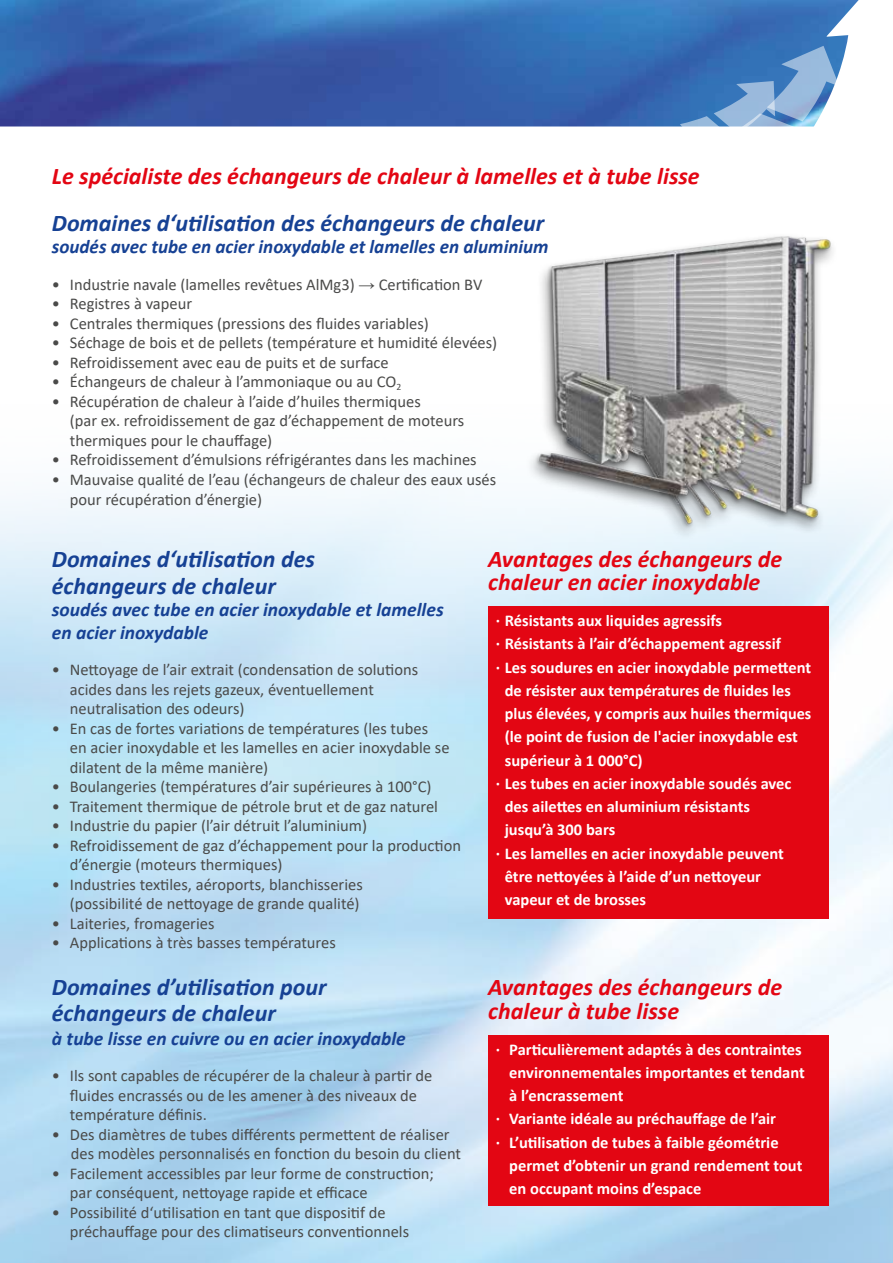
<style>
.page{position:relative;width:893px;height:1263px;background:#fff}
.page>*{position:absolute;margin:0;border:0;box-sizing:border-box;transform-origin:0 0}
.t1{font:italic 700 24px/23.5px "Calibri";color:#e30613}
.t2{font:italic 700 24px/25.5px "Calibri";color:#164194}
.t3{font:italic 700 19.5px/22.5px "Calibri";color:#164194}
.t4{font:16.5px/19.5px "Calibri";color:#4a4a49}
.t5{font:700 16.5px "Calibri";color:#fff}
.s1{font-family:"Arial Narrow"}
</style>
<div class="page">
<img style="left:0;top:0;width:630px;height:126px">
<svg style="left:630px;top:0;width:229px;height:127px;background:#5b8bc4"></svg>
<img style="left:0;top:487px;width:893px;height:776px">
<div style="left:488px;top:606px;width:341px;height:312px;background:#e30613"></div>
<div style="left:488px;top:1035px;width:341px;height:171px;background:#e30613"></div>
<div style="left:524px;top:232px;width:315px;height:310px;background:#e8f5fc"></div>
<img style="left:525px;top:232px;width:349px;height:297px">
<h1 class="t1" style="left:52px;top:163px;width:649px">Le spécialiste des échangeurs de chaleur à lamelles et à tube lisse</h1>
<h1 class="t2" style="left:52px;top:209px;width:494px">Domaines d‘utilisation des échangeurs de chaleur</h1>
<p class="t3" style="left:52px;top:235px;width:498px">soudés avec tube en acier inoxydable et lamelles en aluminium</p>
<p class="t4" style="left:52px;top:274px;width:432px">• Industrie navale (lamelles revêtues AlMg3) <span class="s1">→</span> Certification BV</p>
<p class="t4" style="left:52px;top:294px;width:142px">• Registres à vapeur</p>
<p class="t4" style="left:52px;top:313px;width:379px">• Centrales thermiques (pressions des fluides variables)</p>
<p class="t4" style="left:52px;top:333px;width:447px">• Séchage de bois et de pellets (température et humidité élevées)</p>
<p class="t4" style="left:52px;top:352px;width:338px">• Refroidissement avec eau de puits et de surface</p>
<p class="t4" style="left:52px;top:372px;width:351px">• Échangeurs de chaleur à l’ammoniaque ou au CO<sub>2</sub></p>
<p class="t4" style="left:70px;top:391px;width:396px;text-indent:-18px">• Récupération de chaleur à l’aide d’huiles thermiques<br>(par ex. refroidissement de gaz d’échappement de moteurs thermiques pour le chauffage)</p>
<p class="t4" style="left:52px;top:450px;width:426px">• Refroidissement d’émulsions réfrigérantes dans les machines</p>
<p class="t4" style="left:70px;top:469px;width:428px;text-indent:-18px">• Mauvaise qualité de l’eau (échangeurs de chaleur des eaux usés pour récupération d’énergie)</p>
<h1 class="t2" style="left:52px;top:544px;width:265px;line-height:27px">Domaines d‘utilisation des échangeurs de chaleur</h1>
<p class="t3" style="left:52px;top:598px;width:393px">soudés avec tube en acier inoxydable et lamelles en acier inoxydable</p>
<p class="t4" style="left:70px;top:659px;width:350px;text-indent:-18px">• Nettoyage de l’air extrait (condensation de solutions acides dans les rejets gazeux, éventuellement neutralisation des odeurs)</p>
<p class="t4" style="left:70px;top:718px;width:381px;text-indent:-18px">• En cas de fortes variations de températures (les tubes<br>en acier inoxydable et les lamelles en acier inoxydable se dilatent de la même manière)</p>
<p class="t4" style="left:52px;top:776px;width:381px">• Boulangeries (températures d’air supérieures à 100°C)</p>
<p class="t4" style="left:52px;top:796px;width:388px">• Traitement thermique de pétrole brut et de gaz naturel</p>
<p class="t4" style="left:52px;top:815px;width:317px">• Industrie du papier (l’air détruit l’aluminium)</p>
<p class="t4" style="left:70px;top:835px;width:393px;text-indent:-18px">• Refroidissement de gaz d’échappement pour la production d’énergie (moteurs thermiques)</p>
<p class="t4" style="left:52px;top:874px;width:312px;text-align:right">• Industries textiles, aéroports, blanchisseries (possibilité de nettoyage de grande qualité)</p>
<p class="t4" style="left:52px;top:913px;width:164px">• Laiteries, fromageries</p>
<p class="t4" style="left:52px;top:932px;width:285px">• Applications à très basses températures</p>
<h1 class="t2" style="left:52px;top:973px;width:276px">Domaines d’utilisation pour échangeurs de chaleur</h1>
<p class="t3" style="left:52px;top:1026px;width:355px">à tube lisse en cuivre ou en acier inoxydable</p>
<p class="t4" style="left:70px;top:1065px;width:364px;text-indent:-18px">• Ils sont capables de récupérer de la chaleur à partir de fluides encrassés ou de les amener à des niveaux de température définis.</p>
<p class="t4" style="left:71px;top:1124px;width:392px;text-indent:-19px">• Des diamètres de tubes différents permettent de réaliser des modèles personnalisés en fonction du besoin du client</p>
<p class="t4" style="left:70px;top:1163px;width:366px;text-indent:-18px">• Facilement accessibles par leur forme de construction; par conséquent, nettoyage rapide et efficace</p>
<p class="t4" style="left:70px;top:1202px;width:341px;text-indent:-18px">• Possibilité d‘utilisation en tant que dispositif de préchauffage pour des climatiseurs conventionnels</p>
<h1 class="t1" style="left:488px;top:546px;width:295px">Avantages des échangeurs de chaleur en acier inoxydable</h1>
<p class="t5" style="left:496px;top:609px;width:228px">∙ Résistants aux liquides agressifs</p>
<p class="t5" style="left:496px;top:632px;width:287px">∙ Résistants à l’air d’échappement agressif</p>
<p class="t5" style="left:496px;top:655px;width:317px">∙ Les soudures en acier inoxydable permettent</p>
<p class="t5" style="left:505px;top:679px;width:288px">de résister aux températures de fluides les</p>
<p class="t5" style="left:505px;top:702px;width:308px">plus élevées, y compris aux huiles thermiques</p>
<p class="t5" style="left:505px;top:725px;width:295px">(le point de fusion de l'acier inoxydable est</p>
<p class="t5" style="left:505px;top:748px;width:139px">supérieur à 1 000°C)</p>
<p class="t5" style="left:496px;top:772px;width:297px">∙ Les tubes en acier inoxydable soudés avec</p>
<p class="t5" style="left:505px;top:795px;width:247px">des ailettes en aluminium résistants</p>
<p class="t5" style="left:505px;top:818px;width:112px">jusqu’à 300 bars</p>
<p class="t5" style="left:496px;top:841px;width:290px">∙ Les lamelles en acier inoxydable peuvent</p>
<p class="t5" style="left:505px;top:865px;width:258px">être nettoyées à l’aide d’un nettoyeur</p>
<p class="t5" style="left:505px;top:888px;width:143px">vapeur et de brosses</p>
<h1 class="t1" style="left:488px;top:974px;width:295px">Avantages des échangeurs de chaleur à tube lisse</h1>
<p class="t5" style="left:496px;top:1037px;width:308px">∙ Particulièrement adaptés à des contraintes</p>
<p class="t5" style="left:509px;top:1061px;width:297px">environnementales importantes et tendant</p>
<p class="t5" style="left:509px;top:1084px;width:116px">à l’encrassement</p>
<p class="t5" style="left:496px;top:1107px;width:282px">∙ Variante idéale au préchauffage de l’air</p>
<p class="t5" style="left:496px;top:1130px;width:284px">∙ L’utilisation de tubes à faible géométrie</p>
<p class="t5" style="left:509px;top:1154px;width:295px">permet d’obtenir un grand rendement tout</p>
<p class="t5" style="left:509px;top:1177px;width:194px">en occupant moins d’espace</p>
</div>
